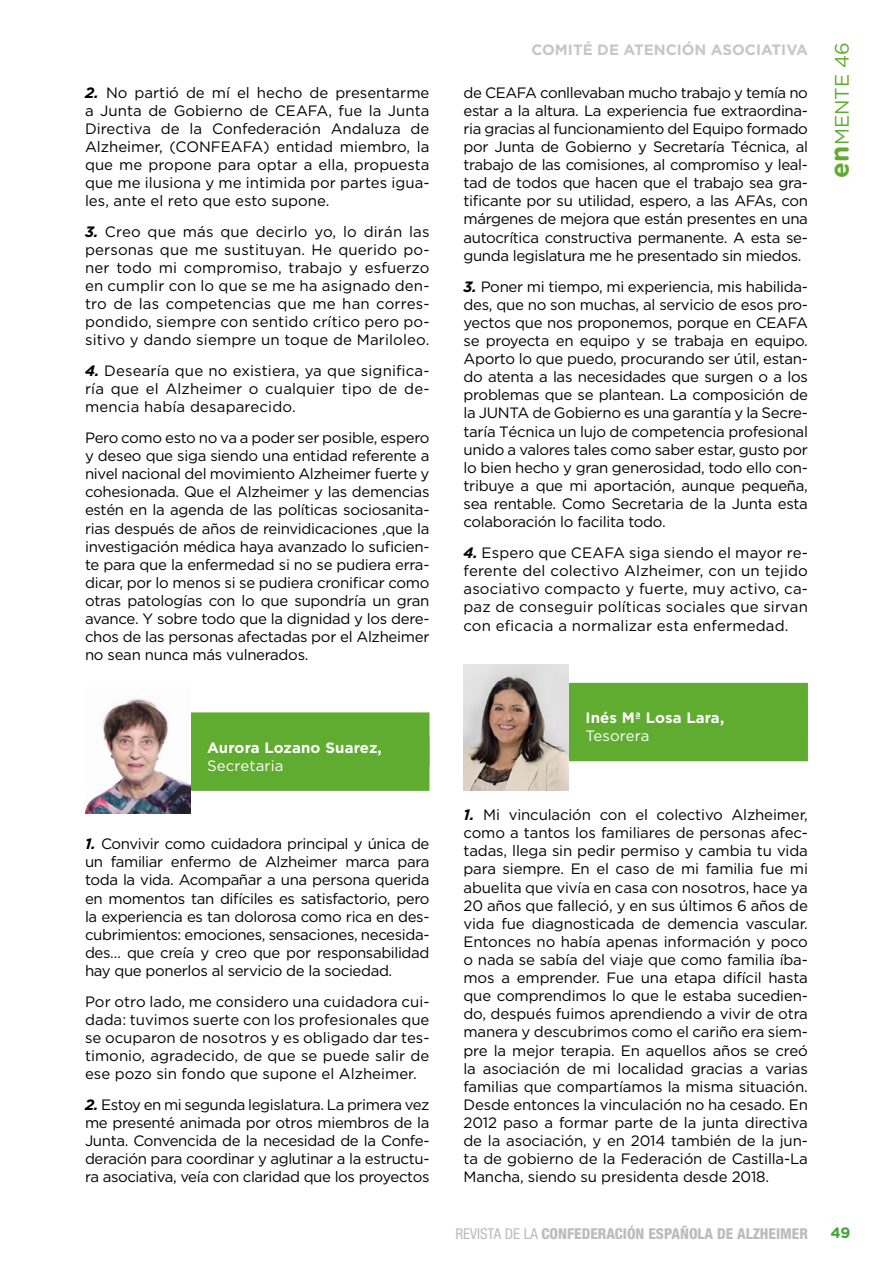
<style>
.page{position:relative;width:893px;height:1263px;background:#fff}
.page>*{position:absolute;margin:0;border:0;box-sizing:border-box;transform-origin:0 0}
.t1{font:19.5px "Gotham";color:#60ac30}
.t2{font:15px/18.1px "Gotham";letter-spacing:-.01em;color:#000;text-align:justify}
.t3{font:800 condensed 15px "Helvetica Neue LT Std";color:#bcbcbc}
.t4{font:700 15px "Gotham";letter-spacing:.01em;color:#fff}
.t5{font:700 15px "Gotham";color:#c6c6c6}
.t6{font:15px "Gotham";letter-spacing:.01em;color:#fff}
.t7{font:700 15px "Gotham Rounded";color:#3fa535}
.s1{font-weight:700;font-style:italic}
.s2{font-family:"Gotham Rounded";font-weight:700;font-size:25.95px}
.s3{font-weight:400}
</style>
<div class="page">
<div style="left:160px;top:737px;width:269px;height:54px;background:#60ac30"></div>
<div style="left:160px;top:712px;width:269px;height:54px;background:#60ac30"></div>
<div style="left:539px;top:707px;width:269px;height:54px;background:#60ac30"></div>
<div style="left:539px;top:683px;width:269px;height:54px;background:#60ac30"></div>
<img style="left:85px;top:699px;width:105px;height:115px">
<img style="left:463px;top:665px;width:105px;height:126px">
<p class="t2" style="left:85px;top:83px;width:346px"><span class="s1">2.</span> No partió de mí el hecho de presentarme a Junta de Gobierno de CEAFA, fue la Junta Directiva de la Confederación Andaluza de Alzheimer, (CONFEAFA) entidad miembro, la que me propone para optar a ella, propuesta que me ilusiona y me intimida por partes igua&shy;les, ante el reto que esto supone.</p>
<p class="t2" style="left:85px;top:222px;width:346px"><span class="s1">3.</span> Creo que más que decirlo yo, lo dirán las personas que me sustituyan. He querido po&shy;ner todo mi compromiso, trabajo y esfuerzo en cumplir con lo que se me ha asignado den&shy;tro de las competencias que me han corres&shy;pondido, siempre con sentido crítico pero po&shy;sitivo y dando siempre un toque de Mariloleo.</p>
<p class="t2" style="left:85px;top:362px;width:346px"><span class="s1">4.</span> Desearía que no existiera, ya que significa&shy;ría que el Alzheimer o cualquier tipo de de&shy;mencia había desaparecido.</p>
<p class="t2" style="left:85px;top:428px;width:346px">Pero como esto no va a poder ser posible, espero y deseo que siga siendo una entidad referente a nivel nacional del movimiento Alzheimer fuerte y cohesionada. Que el Alzheimer y las demencias estén en la agenda de las políticas sociosanita&shy;rias después de años de reinvidicaciones ,que la investigación médica haya avanzado lo suficien&shy;te para que la enfermedad si no se pudiera erra&shy;dicar, por lo menos si se pudiera cronificar como otras patologías con lo que supondría un gran avance. Y sobre todo que la dignidad y los dere&shy;chos de las personas afectadas por el Alzheimer no sean nunca más vulnerados.</p>
<p class="t4" style="left:207px;top:738px;width:176px">Aurora Lozano Suarez,</p>
<p class="t6" style="left:207px;top:757px;width:78px">Secretaria</p>
<p class="t2" style="left:85px;top:835px;width:346px"><span class="s1">1.</span> Convivir como cuidadora principal y única de un familiar enfermo de Alzheimer marca para toda la vida. Acompañar a una persona querida en momentos tan difíciles es satisfactorio, pero la experiencia es tan dolorosa como rica en des&shy;cubrimientos: emociones, sensaciones, necesida&shy;des… que creía y creo que por responsabilidad hay que ponerlos al servicio de la sociedad.</p>
<p class="t2" style="left:85px;top:992px;width:346px">Por otro lado, me considero una cuidadora cui&shy;dada: tuvimos suerte con los profesionales que se ocuparon de nosotros y es obligado dar tes&shy;timonio, agradecido, de que se puede salir de ese pozo sin fondo que supone el Alzheimer.</p>
<p class="t2" style="left:85px;top:1095px;width:346px"><span class="s1">2.</span> Estoy en mi segunda legislatura. La primera vez me presenté animada por otros miembros de la Junta. Convencida de la necesidad de la Confe&shy;deración para coordinar y aglutinar a la estructu&shy;ra asociativa, veía con claridad que los proyectos</p>
<p class="t5" style="left:531px;top:41px;width:278px">COMITÉ DE ATENCIÓN ASOCIATIVA</p>
<p class="t2" style="left:463px;top:83px;width:346px">de CEAFA conllevaban mucho trabajo y temía no estar a la altura. La experiencia fue extraordina&shy;ria gracias al funcionamiento del Equipo formado por Junta de Gobierno y Secretaría Técnica, al trabajo de las comisiones, al compromiso y leal&shy;tad de todos que hacen que el trabajo sea gra&shy;tificante por su utilidad, espero, a las AFAs, con márgenes de mejora que están presentes en una autocrítica constructiva permanente. A esta se&shy;gunda legislatura me he presentado sin miedos.</p>
<p class="t2" style="left:463px;top:277px;width:346px"><span class="s1">3.</span> Poner mi tiempo, mi experiencia, mis habilida&shy;des, que no son muchas, al servicio de esos pro&shy;yectos que nos proponemos, porque en CEAFA se proyecta en equipo y se trabaja en equipo.<br>Aporto lo que puedo, procurando ser útil, estan&shy;do atenta a las necesidades que surgen o a los problemas que se plantean. La composición de la JUNTA de Gobierno es una garantía y la Secre&shy;taría Técnica un lujo de competencia profesional unido a valores tales como saber estar, gusto por lo bien hecho y gran generosidad, todo ello con&shy;tribuye a que mi aportación, aunque pequeña, sea rentable. Como Secretaria de la Junta esta colaboración lo facilita todo.</p>
<p class="t2" style="left:463px;top:543px;width:346px"><span class="s1">4.</span> Espero que CEAFA siga siendo el mayor re&shy;ferente del colectivo Alzheimer, con un tejido asociativo compacto y fuerte, muy activo, ca&shy;paz de conseguir políticas sociales que sirvan con eficacia a normalizar esta enfermedad.</p>
<h1 class="t1" style="left:831px;top:178px;width:137px;rotate:-90deg"><span class="s2">en</span>MENTE 46</h1>
<p class="t4" style="left:585px;top:709px;width:140px">Inés Mª Losa Lara,</p>
<p class="t6" style="left:585px;top:728px;width:65px">Tesorera</p>
<p class="t2" style="left:463px;top:805px;width:346px"><span class="s1">1.</span> Mi vinculación con el colectivo Alzheimer, como a tantos los familiares de personas afec&shy;tadas, llega sin pedir permiso y cambia tu vida para siempre. En el caso de mi familia fue mi abuelita que vivía en casa con nosotros, hace ya 20 años que falleció, y en sus últimos 6 años de vida fue diagnosticada de demencia vascular.<br>Entonces no había apenas información y poco o nada se sabía del viaje que como familia íba&shy;mos a emprender. Fue una etapa difícil hasta que comprendimos lo que le estaba sucedien&shy;do, después fuimos aprendiendo a vivir de otra manera y descubrimos como el cariño era siem&shy;pre la mejor terapia. En aquellos años se creó la asociación de mi localidad gracias a varias familias que compartíamos la misma situación.<br>Desde entonces la vinculación no ha cesado. En 2012 paso a formar parte de la junta directiva de la asociación, y en 2014 también de la jun&shy;ta de gobierno de la Federación de Castilla-La Mancha, siendo su presidenta desde 2018.</p>
<p class="t3" style="left:455px;top:1224px;width:354px"><span class="s3">REVISTA DE LA</span> CONFEDERACIÓN ESPAÑOLA DE ALZHEIMER</p>
<p class="t7" style="left:830px;top:1222px;width:22px">49</p>
</div>
